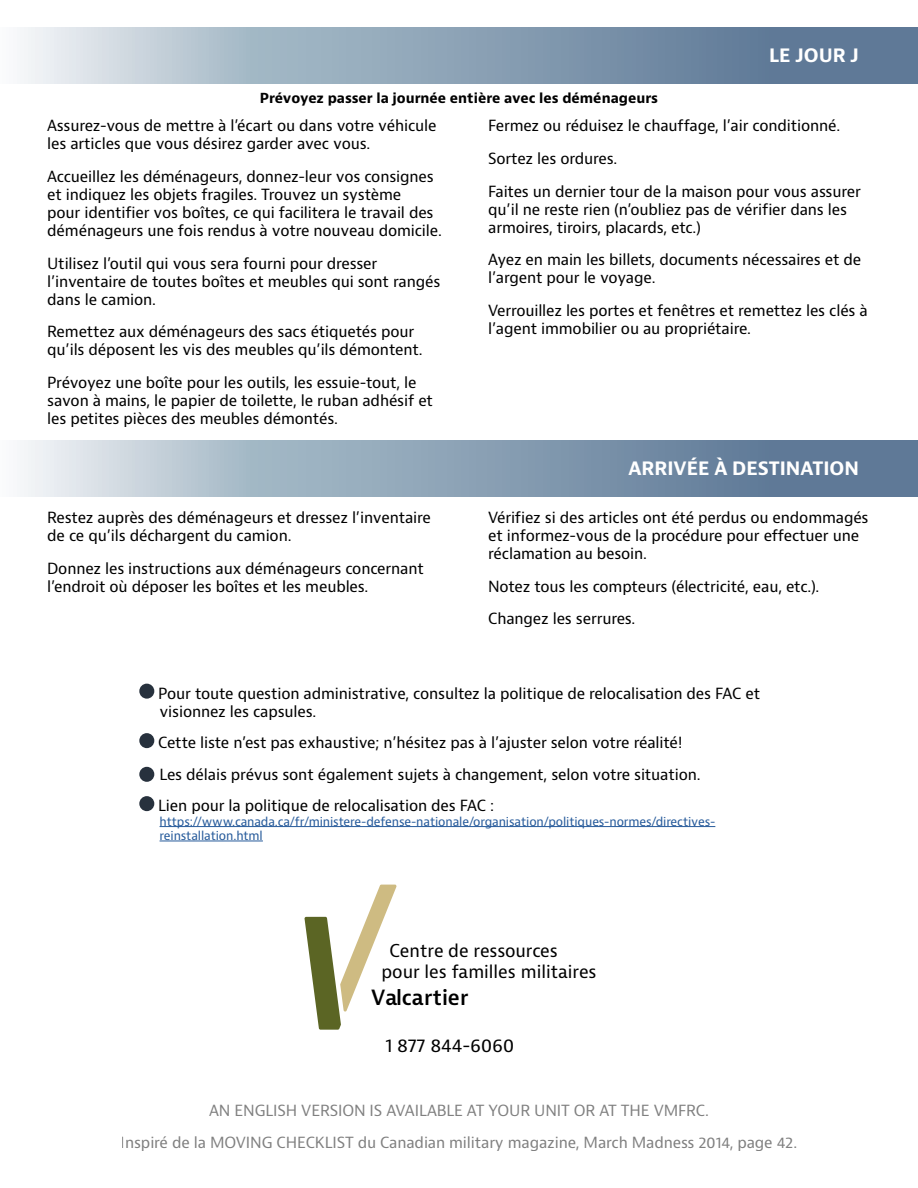
<style>
.page{position:relative;width:918px;height:1188px;background:#fff}
.page>*{position:absolute;margin:0;border:0;box-sizing:border-box;transform-origin:0 0}
.t1{font:600 20.4px "Bernina Sans";color:#000}
.t2{font:700 18px "Bernina Sans";color:#fff}
.t3{font:18px "Bernino Sans";letter-spacing:-.015em;color:#000}
.t4{font:17.25px/20.4px "Bernina Sans";color:#000}
.t5{font:15px/18px "Bernino Sans";letter-spacing:-.01em;color:#000}
.t6{font:700 13.5px "Bernino Sans";color:#000}
.t7{font:12px/14.4px "Bernino Sans";letter-spacing:-.01em;color:#275b9b}
</style>
<div class="page">
<svg style="left:20px;top:27px;width:898px;height:56px;background:#90a5b8"></svg>
<svg style="left:20px;top:440px;width:898px;height:56px;background:#90a5b8"></svg>
<hr style="left:160px;top:826px;width:555px;height:1px;background:#275b9b">
<hr style="left:160px;top:841px;width:103px;height:1px;background:#275b9b">
<div style="left:139px;top:684px;width:15px;height:15px;background:#27313d;border-radius:50%"></div>
<div style="left:139px;top:733px;width:15px;height:15px;background:#27313d;border-radius:50%"></div>
<div style="left:139px;top:796px;width:15px;height:15px;background:#27313d;border-radius:50%"></div>
<svg style="left:304px;top:885px;width:93px;height:145px"></svg>
<div style="left:139px;top:767px;width:15px;height:15px;background:#27313d;border-radius:50%"></div>
<p class="t6" style="left:260px;top:90px;width:400px">Prévoyez passer la journée entière avec les déménageurs</p>
<p class="t2" style="left:769px;top:44px;width:91px">LE JOUR J</p>
<p class="t5" style="left:47px;top:117px;width:391px">Assurez-vous de mettre à l’écart ou dans votre véhicule les articles que vous désirez garder avec vous.</p>
<p class="t5" style="left:47px;top:168px;width:396px">Accueillez les déménageurs, donnez-leur vos consignes et indiquez les objets fragiles. Trouvez un système<br>pour identifier vos boîtes, ce qui facilitera le travail des déménageurs une fois rendus à votre nouveau domicile.</p>
<p class="t5" style="left:47px;top:254px;width:395px">Utilisez l’outil qui vous sera fourni pour dresser l’inventaire de toutes boîtes et meubles qui sont rangés dans le camion.</p>
<p class="t5" style="left:47px;top:323px;width:377px">Remettez aux déménageurs des sacs étiquetés pour qu’ils déposent les vis des meubles qu’ils démontent.</p>
<p class="t5" style="left:47px;top:374px;width:387px">Prévoyez une boîte pour les outils, les essuie-tout, le savon à mains, le papier de toilette, le ruban adhésif et les petites pièces des meubles démontés.</p>
<p class="t5" style="left:47px;top:509px;width:385px">Restez auprès des déménageurs et dressez l’inventaire de ce qu’ils déchargent du camion.</p>
<p class="t5" style="left:47px;top:560px;width:378px">Donnez les instructions aux déménageurs concernant l’endroit où déposer les boîtes et les meubles.</p>
<p class="t5" style="left:488px;top:110px;width:374px;line-height:32.7px">Fermez ou réduisez le chauffage, l’air conditionné.<br>Sortez les ordures.<br>Faites un dernier tour de la maison pour vous assurer</p>
<p class="t5" style="left:488px;top:200px;width:360px">qu’il ne reste rien (n’oubliez pas de vérifier dans les armoires, tiroirs, placards, etc.)</p>
<p class="t5" style="left:488px;top:251px;width:375px">Ayez en main les billets, documents nécessaires et de l’argent pour le voyage.</p>
<p class="t5" style="left:488px;top:302px;width:381px">Verrouillez les portes et fenêtres et remettez les clés à l’agent immobilier ou au propriétaire.</p>
<p class="t2" style="left:629px;top:457px;width:232px">ARRIVÉE À DESTINATION</p>
<p class="t5" style="left:488px;top:509px;width:382px">Vérifiez si des articles ont été perdus ou endommagés et informez-vous de la procédure pour effectuer une réclamation au besoin.</p>
<p class="t5" style="left:488px;top:570px;width:333px;line-height:32.7px">Notez tous les compteurs (électricité, eau, etc.).<br>Changez les serrures.</p>
<p class="t5" style="left:158px;top:684px;width:604px">Pour toute question administrative, consultez la politique de relocalisation des FAC et visionnez les capsules.</p>
<p class="t5" style="left:158px;top:727px;width:544px;line-height:31.5px">Cette liste n’est pas exhaustive; n’hésitez pas à l’ajuster selon votre réalité!<br>Les délais prévus sont également sujets à changement, selon votre situation.<br>Lien pour la politique de relocalisation des FAC :</p>
<p class="t7" style="left:160px;top:814px;width:557px">https://www.canada.ca/fr/ministere-defense-nationale/organisation/politiques-normes/directives&shy;reinstallation.html</p>
<p class="t4" style="left:381px;top:941px;width:217px;text-indent:8px">Centre de ressources pour les familles militaires</p>
<h1 class="t1" style="left:371px;top:984px;width:99px">Valcartier</h1>
<p class="t3" style="left:385px;top:1034px;width:131px">1 877 844-6060</p>
<p class="t5" style="left:121px;top:1095px;width:678px;line-height:31.5px;text-align:center">AN ENGLISH VERSION IS AVAILABLE AT YOUR UNIT OR AT THE VMFRC.<br>Inspiré de la MOVING CHECKLIST du Canadian military magazine, March Madness 2014, page 42.</p>
</div>
